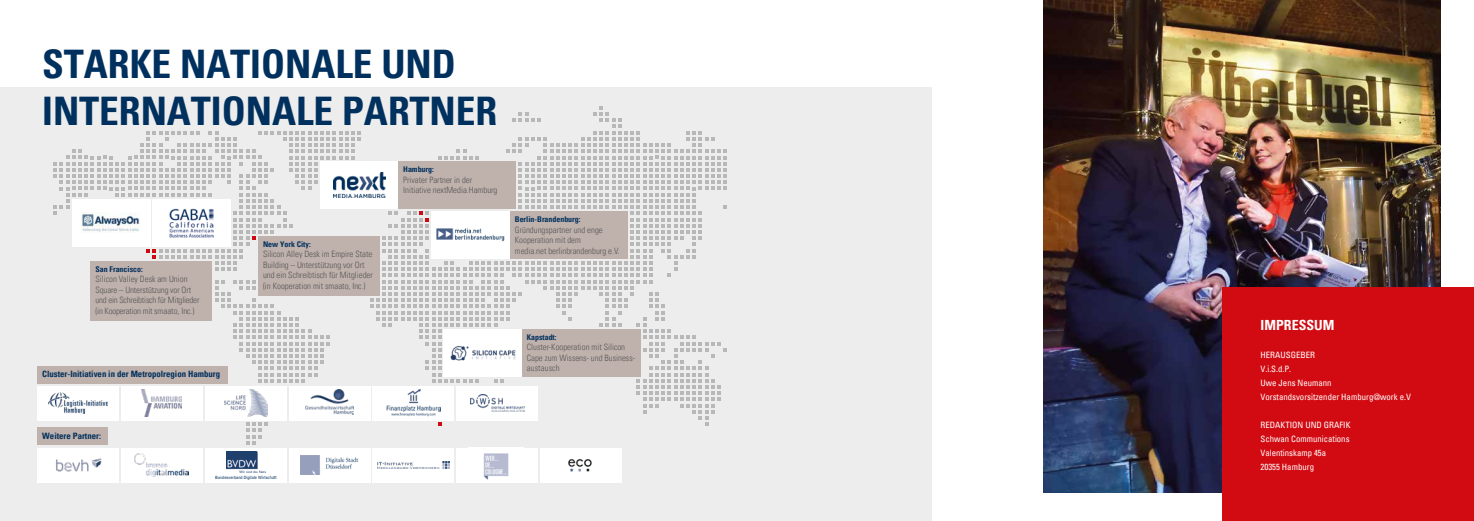
<style>
.page{position:relative;width:1474px;height:521px;background:#fff}
.page>*{position:absolute;margin:0;border:0;box-sizing:border-box;transform-origin:0 0}
.t1{font:700 condensed 39.38px/47.2px "Univers";color:#00305d}
.t2{font:700 condensed 14px "Univers";color:#fff}
.t3{font:300 condensed 8.75px/10.5px "Univers LT";color:#575756}
.t4{font:condensed 8.75px/14px "Univers";color:#fff}
.t5{font:700 condensed 8.75px "Univers";color:#00305d}
.t6{font:700 condensed 7.88px "Univers";color:#00305d}
.t7{font:condensed 4.38px "Univers";color:#00305d}
</style>
<div class="page">
<div style="left:0;top:88px;width:931px;height:433px;background:#ededed"></div>
<svg style="left:53px;top:106px;width:674px;height:351px"></svg>
<div style="left:37px;top:428px;width:70px;height:17px;background:#bfb1ac"></div>
<div style="left:37px;top:386px;width:82px;height:34px;background:#fff"></div>
<img style="left:48px;top:392px;width:59px;height:22px">
<div style="left:121px;top:386px;width:81px;height:34px;background:#fff"></div>
<img style="left:141px;top:389px;width:41px;height:28px">
<div style="left:205px;top:386px;width:81px;height:34px;background:#fff"></div>
<img style="left:224px;top:390px;width:44px;height:26px">
<div style="left:373px;top:386px;width:81px;height:34px;background:#fff"></div>
<img style="left:386px;top:389px;width:54px;height:28px">
<div style="left:373px;top:448px;width:81px;height:34px;background:#fff"></div>
<img style="left:377px;top:461px;width:72px;height:8px">
<div style="left:289px;top:386px;width:81px;height:34px;background:#fff"></div>
<img style="left:306px;top:390px;width:48px;height:25px">
<div style="left:37px;top:366px;width:191px;height:17px;background:#bfb1ac"></div>
<div style="left:91px;top:261px;width:121px;height:60px;background:#bfb1ac"></div>
<div style="left:258px;top:236px;width:121px;height:60px;background:#bfb1ac"></div>
<div style="left:320px;top:162px;width:78px;height:47px;background:#fff"></div>
<img style="left:333px;top:173px;width:52px;height:25px">
<div style="left:398px;top:162px;width:118px;height:47px;background:#bfb1ac"></div>
<div style="left:37px;top:448px;width:82px;height:34px;background:#fff"></div>
<img style="left:56px;top:458px;width:46px;height:14px">
<div style="left:456px;top:448px;width:82px;height:34px;background:#fff"></div>
<img style="left:483px;top:453px;width:26px;height:27px">
<div style="left:540px;top:448px;width:82px;height:34px;background:#fff"></div>
<img style="left:568px;top:459px;width:24px;height:13px">
<div style="left:510px;top:211px;width:118px;height:48px;background:#bfb1ac"></div>
<div style="left:443px;top:329px;width:79px;height:47px;background:#fff"></div>
<img style="left:450px;top:346px;width:66px;height:15px">
<div style="left:522px;top:329px;width:118px;height:47px;background:#bfb1ac"></div>
<div style="left:432px;top:211px;width:78px;height:48px;background:#fff"></div>
<img style="left:436px;top:228px;width:69px;height:14px">
<div style="left:456px;top:386px;width:82px;height:34px;background:#fff"></div>
<img style="left:470px;top:394px;width:54px;height:18px">
<div style="left:72px;top:199px;width:78px;height:47px;background:#fff"></div>
<img style="left:81px;top:213px;width:60px;height:20px">
<div style="left:153px;top:199px;width:78px;height:47px;background:#fff"></div>
<img style="left:170px;top:208px;width:43px;height:29px">
<div style="left:205px;top:448px;width:81px;height:34px;background:#fff"></div>
<img style="left:226px;top:452px;width:40px;height:20px">
<div style="left:121px;top:448px;width:81px;height:34px;background:#fff"></div>
<img style="left:134px;top:453px;width:55px;height:24px">
<div style="left:289px;top:448px;width:81px;height:34px;background:#fff"></div>
<img style="left:301px;top:455px;width:58px;height:20px">
<img style="left:1043px;top:0;width:397px;height:492px">
<div style="left:1222px;top:288px;width:251px;height:233px;background:#d20a11"></div>
<h1 class="t1" style="left:42px;top:40px;width:457px">STARKE NATIONALE UND<br>INTERNATIONALE PARTNER</h1>
<p class="t6" style="left:95px;top:264px;width:49px">San Francisco:</p>
<p class="t3" style="left:95px;top:274px;width:105px">Silicon Valley Desk am Union<br>Square – Unterstützung vor Ort und ein Schreibtisch für Mitglieder (in Kooperation mit smaato, Inc.)</p>
<p class="t5" style="left:42px;top:369px;width:179px">Cluster-Initiativen in der Metropolregion Hamburg</p>
<p class="t6" style="left:263px;top:239px;width:49px">New York City:</p>
<p class="t3" style="left:263px;top:249px;width:111px">Silicon Alley Desk im Empire State Building – Unterstützung vor Ort und ein Schreibtisch für Mitglieder (in Kooperation mit smaato, Inc.)</p>
<p class="t6" style="left:403px;top:165px;width:32px">Hamburg:</p>
<p class="t3" style="left:403px;top:175px;width:96px">Privater Partner in der<br>Initiative nextMedia.Hamburg</p>
<p class="t6" style="left:515px;top:214px;width:67px">Berlin-Brandenburg:</p>
<p class="t3" style="left:515px;top:224px;width:106px">Gründungspartner und enge<br>Kooperation mit dem<br>media.net berlinbrandenburg e.V.</p>
<p class="t6" style="left:527px;top:332px;width:31px">Kapstadt:</p>
<p class="t3" style="left:527px;top:342px;width:110px">Cluster-Kooperation mit Silicon<br>Cape zum Wissens- und Business&shy;austausch</p>
<p class="t5" style="left:42px;top:430px;width:60px">Weitere Partner:</p>
<p class="t7" style="left:215px;top:474px;width:63px">Bundesverband Digitale Wirtschaft</p>
<h2 class="t2" style="left:1260px;top:316px;width:75px">IMPRESSUM</h2>
<p class="t4" style="left:1260px;top:347px;width:152px">HERAUSGEBER<br>V.i.S.d.P.<br>Uwe Jens Neumann<br>Vorstandsvorsitzender Hamburg@work e.V</p>
<p class="t4" style="left:1260px;top:417px;width:91px">REDAKTION UND GRAFIK<br>Schwan Communications<br>Valentinskamp 45a<br>20355 Hamburg</p>
</div>
